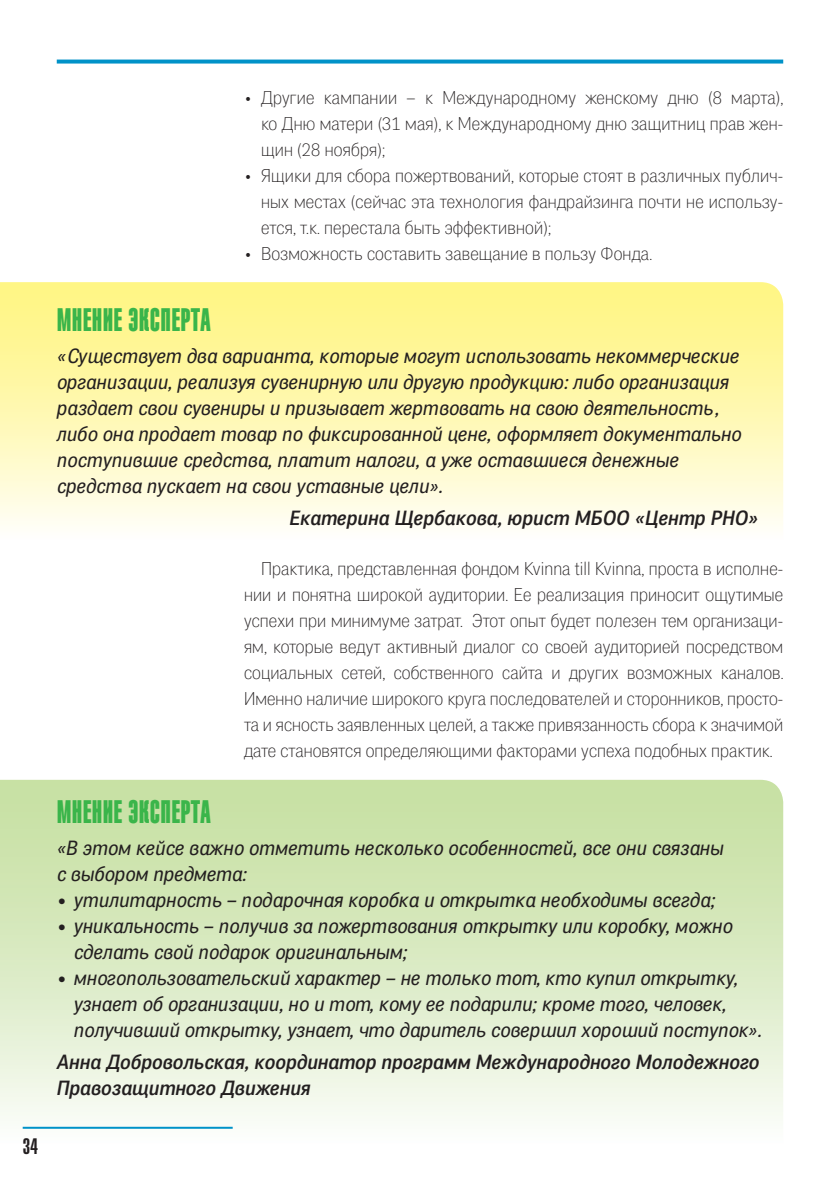
<style>
.page{position:relative;width:840px;height:1191px;background:#fff}
.page>*{position:absolute;margin:0;border:0;box-sizing:border-box;transform-origin:0 0}
.t1{font:700 32px "Kekur C";letter-spacing:.01em;color:#3ab54a}
.t2{font:22px "Kekur C";color:#231f20}
.t3{font:italic 20px/26px "PF Das Grotesk Pro";letter-spacing:.01em;color:#231f20}
.t4{font:italic 500 20px/26px "PF Das Grotesk Pro";letter-spacing:.01em;color:#231f20}
.t5{font:100 18px/26px "PF Das Grotesk Pro";letter-spacing:.01em;color:#231f20;text-align:justify}
</style>
<div class="page">
<svg style="left:0;top:780px;width:782px;height:349px;background:#dbebc5"></svg>
<svg style="left:0;top:282px;width:782px;height:244px;background:#fff8b2"></svg>
<svg style="left:57px;top:60px;width:725px;height:4px;background:#1c9ece"></svg>
<hr style="left:23px;top:1126px;width:209px;height:2px;background:#0092c8">
<p class="t2" style="left:23px;top:1133px;width:17px">34</p>
<p class="t5" style="left:261px;top:85px;width:523px;text-indent:-17px">• Другие кампании – к Международному женскому дню (8 марта), ко Дню матери (31 мая), к Международному дню защитниц прав жен&shy;щин (28 ноября);</p>
<p class="t5" style="left:261px;top:163px;width:523px;text-indent:-17px">• Ящики для сбора пожертвований, которые стоят в различных публич&shy;ных местах (сейчас эта технология фандрайзинга почти не использу&shy;ется, т.к. перестала быть эффективной);</p>
<p class="t5" style="left:244px;top:241px;width:409px">• Возможность составить завещание в пользу Фонда.</p>
<h1 class="t1" style="left:57px;top:301px;width:155px">МНЕНИЕ ЭКСПЕРТА</h1>
<p class="t3" style="left:57px;top:343px;width:685px">«Существует два варианта, которые могут использовать некоммерческие организации, реализуя сувенирную или другую продукцию: либо организация раздает свои сувениры и призывает жертвовать на свою деятельность, либо она продает товар по фиксированной цене, оформляет документально поступившие средства, платит налоги, а уже оставшиеся денежные средства пускает на свои уставные цели».</p>
<p class="t4" style="left:289px;top:504px;width:470px">Екатерина Щербакова, юрист МБОО «Центр РНО»</p>
<p class="t5" style="left:244px;top:556px;width:540px;text-indent:17px">Практика, представленная фондом Kvinna till Kvinna, проста в исполне&shy;нии и понятна широкой аудитории. Ее реализация приносит ощутимые успехи при минимуме затрат. Этот опыт будет полезен тем организаци&shy;ям, которые ведут активный диалог со своей аудиторией посредством социальных сетей, собственного сайта и других возможных каналов.<br>Именно наличие широкого круга последователей и сторонников, просто&shy;та и ясность заявленных целей, а также привязанность сбора к значимой дате становятся определяющими факторами успеха подобных практик.</p>
<h1 class="t1" style="left:57px;top:793px;width:155px">МНЕНИЕ ЭКСПЕРТА</h1>
<p class="t3" style="left:57px;top:835px;width:668px">«В этом кейсе важно отметить несколько особенностей, все они связаны с выбором предмета:</p>
<p class="t3" style="left:57px;top:887px;width:659px">• утилитарность – подарочная коробка и открытка необходимы всегда;</p>
<p class="t3" style="left:74px;top:913px;width:659px;text-indent:-17px">• уникальность – получив за пожертвования открытку или коробку, можно сделать свой подарок оригинальным;</p>
<p class="t3" style="left:74px;top:965px;width:689px;text-indent:-17px">• многопользовательский характер – не только тот, кто купил открытку, узнает об организации, но и тот, кому ее подарили; кроме того, человек, получивший открытку, узнает, что даритель совершил хороший поступок».</p>
<p class="t4" style="left:57px;top:1048px;width:703px">Анна Добровольская, координатор программ Международного Молодежного<br>Правозащитного Движения</p>
</div>
